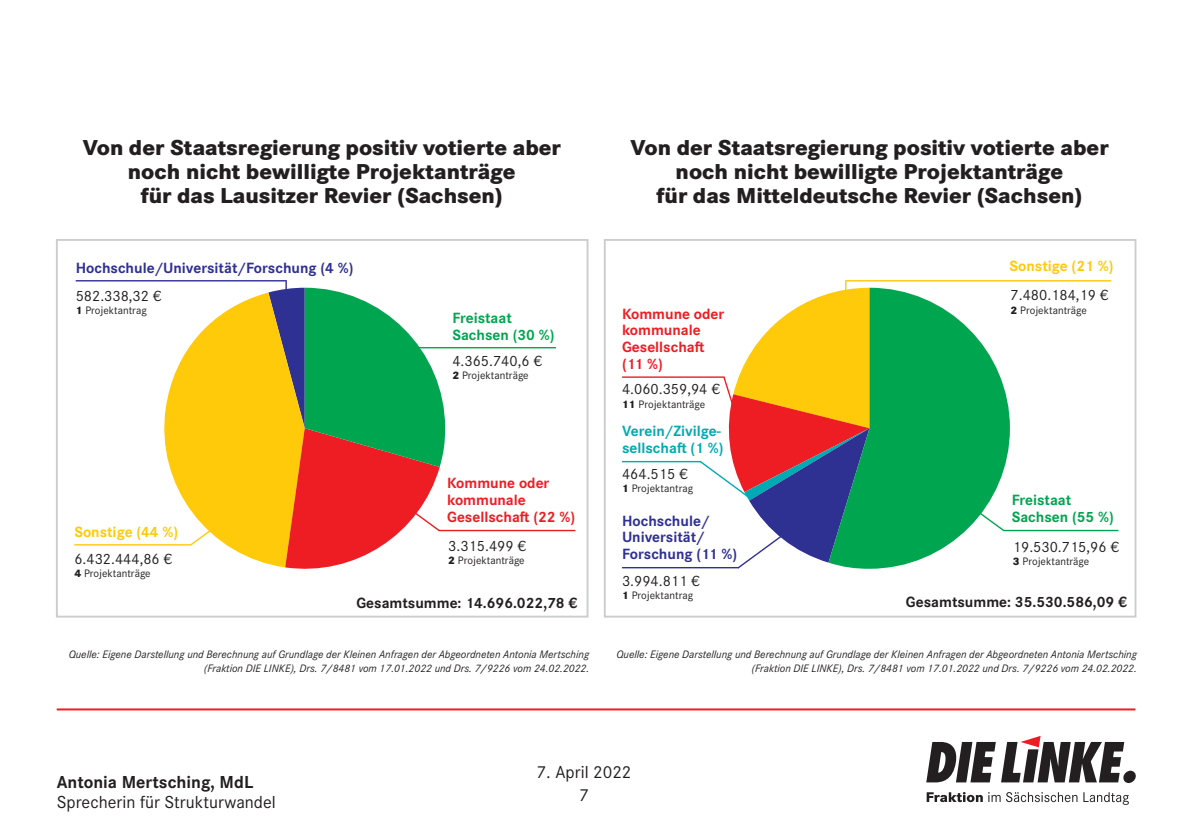
<style>
.page{position:relative;width:1191px;height:840px;background:#fff}
.page>*{position:absolute;margin:0;border:0;box-sizing:border-box;transform-origin:0 0}
.t1{font:800 22.4px/23.8px "Corporate S";color:#231f20;text-align:center}
.t2{font:18px/22.8px "Corporate S Pro";color:#231f20;text-align:center}
.t3{font:700 18px "Corporate S Pro";color:#231f20}
.t4{font:15.4px "Corporate S Pro";color:#231f20}
.t5{font:700 15.4px/16.8px "Corporate S Pro";color:#ee1d23}
.t6{font:700 15.4px/16.8px "Corporate S Pro";color:#2e3092}
.t7{font:700 15.4px "Corporate S Pro";color:#231f20}
.t8{font:700 15.4px/16.8px "Corporate S Pro";color:#00a54f}
.t9{font:700 15.4px/16.8px "Corporate S Pro";color:#00aab3}
.t10{font:700 15.4px "Corporate S Pro";color:#feca0a}
.t11{font:italic 11.2px/13.4px "Corporate S Pro";color:#231f20;text-align:right}
.t12{font:11.2px "Corporate S Pro";color:#231f20}
.s1{font-weight:800}
</style>
<div class="page">
<svg style="left:926px;top:736px;width:210px;height:46px"></svg>
<svg style="left:926px;top:792px;width:56px;height:9px"></svg>
<svg style="left:988px;top:792px;width:12px;height:9px"></svg>
<svg style="left:1006px;top:792px;width:71px;height:9px"></svg>
<svg style="left:1083px;top:792px;width:46px;height:12px"></svg>
<hr style="left:57px;top:708px;width:1078px;height:2px;background:#ee1d23">
<hr style="left:439px;top:529px;width:136px;height:2px;background:#ee1d23">
<hr style="left:74px;top:544px;width:117px;height:1px;background:#feca0a">
<hr style="left:378px;top:347px;width:178px;height:1px;background:#00a54f">
<hr style="left:76px;top:280px;width:211px;height:1px;background:#2e3092">
<svg style="left:155px;top:292px;width:113px;height:272px;fill:#feca0a"></svg>
<svg style="left:268px;top:281px;width:177px;height:288px"></svg>
<div style="left:604px;top:239px;width:532px;height:378px;border:2px solid #a4a7a8"></div>
<div style="left:56px;top:239px;width:532px;height:378px;border:2px solid #a4a7a8"></div>
<hr style="left:1003px;top:529px;width:115px;height:2px;background:#00a54f">
<hr style="left:622px;top:566px;width:117px;height:2px;background:#2e3092">
<hr style="left:622px;top:376px;width:102px;height:1px;background:#ee1d23">
<hr style="left:845px;top:280px;width:266px;height:1px;background:#feca0a">
<svg style="left:869px;top:287px;width:141px;height:281px;fill:#00a54f"></svg>
<hr style="left:622px;top:460px;width:79px;height:2px;background:#00aab3">
<svg style="left:698px;top:281px;width:171px;height:288px"></svg>
<h1 class="t1" style="left:83px;top:135px;width:480px">Von der Staatsregierung positiv votierte aber noch nicht bewilligte Projektanträge<br>für das Lausitzer Revier (Sachsen)</h1>
<h3 class="t6" style="left:76px;top:258px;width:279px">Hochschule/Universität/Forschung (4 %)</h3>
<h3 class="t4" style="left:76px;top:284px;width:87px">582.338,32 €</h3>
<p class="t12" style="left:76px;top:302px;width:73px"><span class="s1">1</span> Projektantrag</p>
<h3 class="t10" style="left:74px;top:519px;width:105px">Sonstige (44 %)</h3>
<h3 class="t4" style="left:74px;top:547px;width:99px">6.432.444,86 €</h3>
<p class="t12" style="left:74px;top:565px;width:78px"><span class="s1">4</span> Projektanträge</p>
<h3 class="t8" style="left:452px;top:308px;width:104px">Freistaat<br>Sachsen (30 %)</h3>
<h3 class="t4" style="left:452px;top:349px;width:91px">4.365.740,6 €</h3>
<p class="t12" style="left:452px;top:367px;width:78px"><span class="s1">2</span> Projektanträge</p>
<h3 class="t5" style="left:447px;top:473px;width:130px">Kommune oder kommunale<br>Gesellschaft (22 %)</h3>
<h3 class="t4" style="left:448px;top:534px;width:79px">3.315.499 €</h3>
<p class="t12" style="left:448px;top:551px;width:78px"><span class="s1">2</span> Projektanträge</p>
<h3 class="t7" style="left:356px;top:590px;width:222px">Gesamtsumme: 14.696.022,78 €</h3>
<p class="t11" style="left:69px;top:646px;width:522px">Quelle: Eigene Darstellung und Berechnung auf Grundlage der Kleinen Anfragen der Abgeordneten Antonia Mertsching (Fraktion DIE LINKE), Drs. 7/8481 vom 17.01.2022 und Drs. 7/9226 vom 24.02.2022.</p>
<h1 class="t1" style="left:630px;top:135px;width:480px">Von der Staatsregierung positiv votierte aber noch nicht bewilligte Projektanträge<br>für das Mitteldeutsche Revier (Sachsen)</h1>
<h3 class="t5" style="left:622px;top:303px;width:104px">Kommune oder kommunale<br>Gesellschaft (11 %)</h3>
<h3 class="t4" style="left:622px;top:378px;width:99px">4.060.359,94 €</h3>
<p class="t12" style="left:622px;top:395px;width:85px"><span class="s1">11</span> Projektanträge</p>
<h3 class="t9" style="left:622px;top:421px;width:103px">Verein/Zivilge&shy;sellschaft (1 %)</h3>
<h3 class="t4" style="left:622px;top:462px;width:67px">464.515 €</h3>
<p class="t12" style="left:622px;top:480px;width:73px"><span class="s1">1</span> Projektantrag</p>
<h3 class="t6" style="left:622px;top:510px;width:117px">Hochschule/<br>Universität/<br>Forschung (11 %)</h3>
<h3 class="t4" style="left:622px;top:569px;width:79px">3.994.811 €</h3>
<p class="t12" style="left:622px;top:587px;width:73px"><span class="s1">1</span> Projektantrag</p>
<h3 class="t10" style="left:1009px;top:253px;width:105px">Sonstige (21 %)</h3>
<h3 class="t4" style="left:1010px;top:283px;width:99px">7.480.184,19 €</h3>
<p class="t12" style="left:1010px;top:301px;width:78px"><span class="s1">2</span> Projektanträge</p>
<h3 class="t8" style="left:1011px;top:489px;width:104px">Freistaat<br>Sachsen (55 %)</h3>
<h3 class="t4" style="left:1013px;top:535px;width:107px">19.530.715,96 €</h3>
<p class="t12" style="left:1013px;top:553px;width:78px"><span class="s1">3</span> Projektanträge</p>
<h3 class="t7" style="left:906px;top:589px;width:222px">Gesamtsumme: 35.530.586,09 €</h3>
<p class="t11" style="left:616px;top:646px;width:522px">Quelle: Eigene Darstellung und Berechnung auf Grundlage der Kleinen Anfragen der Abgeordneten Antonia Mertsching (Fraktion DIE LINKE), Drs. 7/8481 vom 17.01.2022 und Drs. 7/9226 vom 24.02.2022.</p>
<h2 class="t3" style="left:57px;top:767px;width:198px">Antonia Mertsching, MdL</h2>
<h2 class="t2" style="left:57px;top:789px;width:221px">Sprecherin für Strukturwandel</h2>
<h2 class="t2" style="left:537px;top:759px;width:96px">7. April 2022<br>7</h2>
</div>
